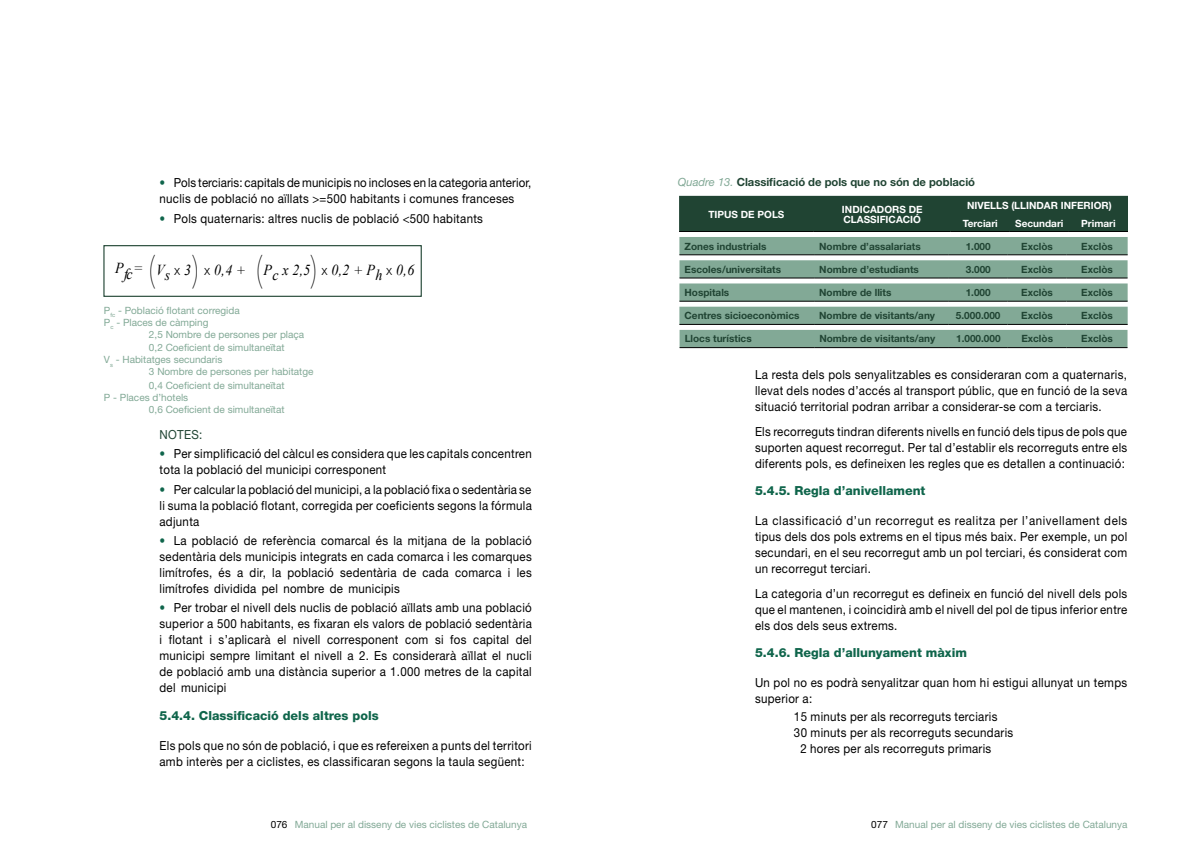
<style>
.page{position:relative;width:1191px;height:851px;background:#fff}
.page>*{position:absolute;margin:0;border:0;box-sizing:border-box;transform-origin:0 0}
.t1{font:200 37.12px "Helvetica Neue LT";color:#000;scale:.92 1}
.t2{font:italic 15.25px "Times New Roman";letter-spacing:.025em;color:#000;scale:.92 1}
.t3{font:12.5px/16px "Helvetica Neue LT";letter-spacing:.025em;color:#000;text-align:justify;scale:.92 1}
.t4{font:12.5px/16px "Helvetica Neue LT";letter-spacing:.005em;color:#000;scale:.92 1}
.t5{font:800 12.5px "Helvetica Neue LT";color:#0f654b}
.t6{font:12.5px "Helvetica Neue LT";letter-spacing:.025em;color:#204433;scale:.92 1}
.t7{font:700 11.25px "Helvetica Neue LT";color:#204433}
.t8{font:10px "Helvetica Neue LT";color:#82a996}
.t9{font:700 10px "Helvetica Neue LT";color:#204433}
.t10{font:700 10px/10px "Helvetica Neue LT";color:#fff}
.s1{color:#0f654b}
.s2{font-family:"U45";font-style:normal}
.s3{font-weight:400;font-style:italic;color:#82a996}
.s4{color:#000}
</style>
<div class="page">
<div style="left:103px;top:245px;width:319px;height:52px;border:1px solid #204433"></div>
<div style="left:679px;top:196px;width:449px;height:35px;background:#204433"></div>
<hr style="left:679px;top:231px;width:134px;height:1px;background:#000">
<hr style="left:813px;top:231px;width:137px;height:1px;background:#000">
<hr style="left:950px;top:231px;width:59px;height:1px;background:#000">
<hr style="left:1009px;top:231px;width:60px;height:1px;background:#000">
<hr style="left:1069px;top:231px;width:59px;height:1px;background:#000">
<hr style="left:950px;top:213px;width:59px;height:1px;background:#204433">
<hr style="left:1009px;top:213px;width:60px;height:1px;background:#204433">
<hr style="left:1069px;top:213px;width:59px;height:1px;background:#204433">
<svg style="left:679px;top:237px;width:448px;height:87px;background:#92b1a2"></svg>
<hr style="left:679px;top:324px;width:135px;height:1px;background:#000">
<hr style="left:814px;top:324px;width:134px;height:1px;background:#000">
<hr style="left:948px;top:324px;width:59px;height:1px;background:#000">
<hr style="left:1007px;top:324px;width:59px;height:1px;background:#000">
<hr style="left:1066px;top:324px;width:61px;height:1px;background:#000">
<div style="left:679px;top:330px;width:448px;height:17px;background:#82a996"></div>
<hr style="left:679px;top:347px;width:135px;height:1px;background:#000">
<hr style="left:814px;top:347px;width:135px;height:1px;background:#000">
<hr style="left:949px;top:347px;width:58px;height:1px;background:#000">
<hr style="left:1007px;top:347px;width:59px;height:1px;background:#000">
<hr style="left:1066px;top:347px;width:61px;height:1px;background:#000">
<p class="t4" style="left:159px;top:174px;width:406px"><span class="s1">•</span> Pols terciaris: capitals de municipis no incloses en la categoria anterior, nuclis de població no aïllats &gt;=500 habitants i comunes franceses</p>
<p class="t3" style="left:159px;top:210px;width:353px"><span class="s1">•</span> Pols quaternaris: altres nuclis de població &lt;500 habitants</p>
<p class="t2" style="left:115px;top:262px;width:31px">Pfc =</p>
<h1 class="t1" style="left:148px;top:247px;width:10px">(</h1>
<p class="t2" style="left:156px;top:261px;width:40px">Vs <span class="s2">x</span> 3</p>
<h1 class="t1" style="left:192px;top:247px;width:10px">)</h1>
<p class="t2" style="left:204px;top:261px;width:46px"><span class="s2">x</span> 0,4 +</p>
<h1 class="t1" style="left:256px;top:247px;width:10px">(</h1>
<p class="t2" style="left:263px;top:261px;width:53px">Pc x 2,5</p>
<h1 class="t1" style="left:310px;top:247px;width:10px">)</h1>
<p class="t2" style="left:321px;top:261px;width:102px"><span class="s2">x</span> 0,2 + Ph <span class="s2">x</span> 0,6</p>
<p class="t8" style="left:104px;top:304px;width:137px">P<sub>fc</sub> - Població flotant corregida</p>
<p class="t8" style="left:104px;top:316px;width:106px">P<sub>c</sub> - Places de càmping</p>
<p class="t8" style="left:149px;top:328px;width:157px">2,5 Nombre de persones per plaça</p>
<p class="t8" style="left:149px;top:342px;width:137px">0,2 Coeficient de simultaneïtat</p>
<p class="t8" style="left:104px;top:354px;width:120px">V<sub>s</sub> - Habitatges secundaris</p>
<p class="t8" style="left:149px;top:366px;width:166px">3 Nombre de persones per habitatge</p>
<p class="t8" style="left:149px;top:379px;width:137px">0,4 Coeficient de simultaneïtat</p>
<p class="t8" style="left:104px;top:391px;width:86px">P - Places d’hotels</p>
<p class="t8" style="left:149px;top:403px;width:137px">0,6 Coeficient de simultaneïtat</p>
<p class="t6" style="left:159px;top:427px;width:48px">NOTES:</p>
<p class="t3" style="left:159px;top:445px;width:406px"><span class="s1">•</span> Per simplificació del càlcul es considera que les capitals concentren tota la població del municipi corresponent</p>
<p class="t3" style="left:159px;top:481px;width:406px"><span class="s1">•</span> Per calcular la població del municipi, a la població fixa o sedentària se li suma la població flotant, corregida per coeficients segons la fórmula adjunta</p>
<p class="t3" style="left:159px;top:532px;width:406px"><span class="s1">•</span> La població de referència comarcal és la mitjana de la població sedentària dels municipis integrats en cada comarca i les comarques limítrofes, és a dir, la població sedentària de cada comarca i les limítrofes dividida pel nombre de municipis</p>
<p class="t3" style="left:159px;top:599px;width:406px"><span class="s1">•</span> Per trobar el nivell dels nuclis de població aïllats amb una població superior a 500 habitants, es fixaran els valors de població sedentària i flotant i s’aplicarà el nivell corresponent com si fos capital del municipi sempre limitant el nivell a 2. Es considerarà aïllat el nucli de població amb una distància superior a 1.000 metres de la capital del municipi</p>
<p class="t5" style="left:159px;top:707px;width:221px">5.4.4. Classificació dels altres pols</p>
<p class="t3" style="left:159px;top:737px;width:406px">Els pols que no són de població, i que es refereixen a punts del territori amb interès per a ciclistes, es classificaran segons la taula següent:</p>
<p class="t7" style="left:678px;top:175px;width:299px"><span class="s3">Quadre 13.</span> Classificació de pols que no són de població</p>
<p class="t10" style="left:708px;top:209px;width:77px">TIPUS DE POLS</p>
<p class="t10" style="left:842px;top:204px;width:82px">INDICADORS DE<br>CLASSIFICACIÓ</p>
<p class="t10" style="left:962px;top:196px;width:150px;line-height:17.9px;text-indent:4px">NIVELLS (LLINDAR INFERIOR)<br>Terciari</p>
<p class="t10" style="left:1015px;top:218px;width:50px">Secundari</p>
<p class="t10" style="left:1081px;top:218px;width:36px">Primari</p>
<p class="t9" style="left:684px;top:240px;width:84px">Zones industrials</p>
<p class="t9" style="left:819px;top:240px;width:103px">Nombre d’assalariats</p>
<p class="t9" style="left:965px;top:240px;width:27px">1.000</p>
<p class="t9" style="left:1021px;top:240px;width:33px">Exclòs</p>
<p class="t9" style="left:1081px;top:240px;width:33px">Exclòs</p>
<p class="t9" style="left:684px;top:263px;width:98px">Escoles/universitats</p>
<p class="t9" style="left:819px;top:263px;width:101px">Nombre d’estudiants</p>
<p class="t9" style="left:965px;top:263px;width:27px">3.000</p>
<p class="t9" style="left:1021px;top:263px;width:33px">Exclòs</p>
<p class="t9" style="left:1081px;top:263px;width:33px">Exclòs</p>
<p class="t9" style="left:684px;top:286px;width:46px">Hospitals</p>
<p class="t9" style="left:819px;top:286px;width:74px">Nombre de llits</p>
<p class="t9" style="left:965px;top:286px;width:27px">1.000</p>
<p class="t9" style="left:1021px;top:286px;width:33px">Exclòs</p>
<p class="t9" style="left:1081px;top:286px;width:33px">Exclòs</p>
<p class="t9" style="left:684px;top:309px;width:116px">Centres sicioeconòmics</p>
<p class="t9" style="left:819px;top:309px;width:117px">Nombre de visitants/any</p>
<p class="t9" style="left:956px;top:309px;width:46px">5.000.000</p>
<p class="t9" style="left:1021px;top:309px;width:33px">Exclòs</p>
<p class="t9" style="left:1081px;top:309px;width:33px">Exclòs</p>
<p class="t9" style="left:684px;top:332px;width:69px">Llocs turístics</p>
<p class="t9" style="left:819px;top:332px;width:117px">Nombre de visitants/any</p>
<p class="t9" style="left:956px;top:332px;width:46px">1.000.000</p>
<p class="t9" style="left:1021px;top:332px;width:33px">Exclòs</p>
<p class="t9" style="left:1081px;top:332px;width:33px">Exclòs</p>
<p class="t3" style="left:755px;top:366px;width:406px">La resta dels pols senyalitzables es consideraran com a quaternaris, llevat dels nodes d’accés al transport públic, que en funció de la seva situació territorial podran arribar a considerar-se com a terciaris.</p>
<p class="t3" style="left:755px;top:423px;width:406px">Els recorreguts tindran diferents nivells en funció dels tipus de pols que suporten aquest recorregut. Per tal d’establir els recorreguts entre els diferents pols, es defineixen les regles que es detallen a continuació:</p>
<p class="t5" style="left:755px;top:483px;width:172px">5.4.5. Regla d’anivellament</p>
<p class="t3" style="left:755px;top:512px;width:406px">La classificació d’un recorregut es realitza per l’anivellament dels tipus dels dos pols extrems en el tipus més baix. Per exemple, un pol secundari, en el seu recorregut amb un pol terciari, és considerat com un recorregut terciari.</p>
<p class="t3" style="left:755px;top:585px;width:406px">La categoria d’un recorregut es defineix en funció del nivell dels pols que el mantenen, i coincidirà amb el nivell del pol de tipus inferior entre els dos dels seus extrems.</p>
<p class="t5" style="left:755px;top:645px;width:213px">5.4.6. Regla d’allunyament màxim</p>
<p class="t3" style="left:755px;top:674px;width:406px">Un pol no es podrà senyalitzar quan hom hi estigui allunyat un temps superior a:</p>
<p class="t3" style="left:794px;top:708px;width:223px">15 minuts per als recorreguts terciaris</p>
<p class="t3" style="left:794px;top:724px;width:240px">30 minuts per als recorreguts secundaris</p>
<p class="t3" style="left:800px;top:740px;width:209px">2 hores per als recorreguts primaris</p>
<p class="t8" style="left:271px;top:818px;width:258px"><span class="s4">076</span> Manual per al disseny de vies ciclistes de Catalunya</p>
<p class="t8" style="left:871px;top:818px;width:258px"><span class="s4">077</span> Manual per al disseny de vies ciclistes de Catalunya</p>
</div>
